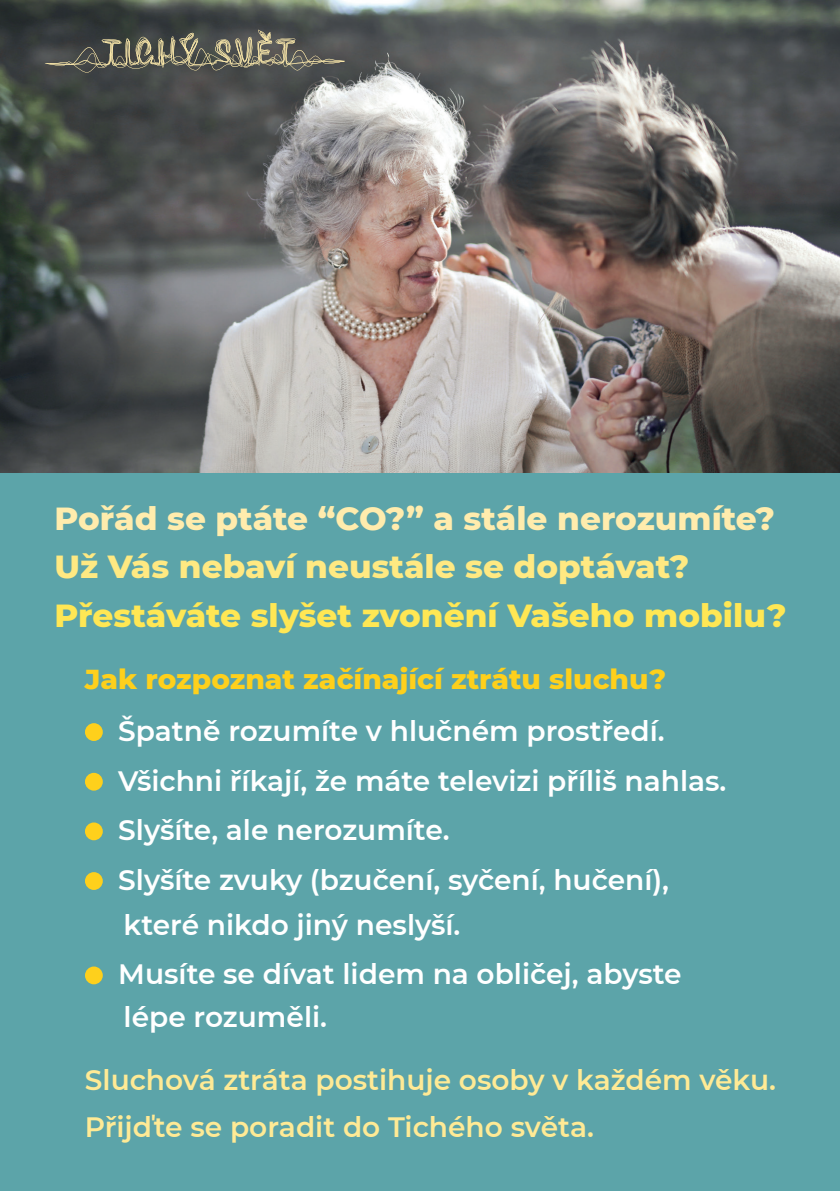
<style>
.page{position:relative;width:840px;height:1191px;background:#fff}
.page>*{position:absolute;margin:0;border:0;box-sizing:border-box;transform-origin:0 0}
.t1{font:800 32.6px "Montserrat";color:#ffe754}
.t2{font:800 32.6px "Montserrat";color:#ffecad}
.t3{font:800 32.6px "Montserrat";color:#ffe982}
.t4{font:600 28px/49.6px "Montserrat";color:#fff}
.t5{font:600 28px/46.8px "Montserrat";color:#ffea95}
.t6{font:800 28px "Montserrat";color:#fed01c}
</style>
<div class="page">
<div style="left:0;top:0;width:839px;height:1191px;background:#5ca4a9"></div>
<img style="left:0;top:0;width:839px;height:472px">
<div style="left:85px;top:723px;width:18px;height:18px;background:#fed01c;border-radius:50%"></div>
<div style="left:85px;top:773px;width:18px;height:17px;background:#fed01c;border-radius:50%"></div>
<div style="left:85px;top:822px;width:18px;height:18px;background:#fed01c;border-radius:50%"></div>
<div style="left:85px;top:872px;width:18px;height:18px;background:#fed01c;border-radius:50%"></div>
<div style="left:85px;top:966px;width:18px;height:18px;background:#fed01c;border-radius:50%"></div>
<svg style="left:45px;top:30px;width:299px;height:43px;background:#626158"></svg>
<p class="t2" style="left:54px;top:494px;width:721px">Pořád se ptáte “CO?” a stále nerozumíte?</p>
<p class="t3" style="left:54px;top:543px;width:636px">Už Vás nebaví neustále se doptávat?</p>
<p class="t1" style="left:54px;top:591px;width:733px">Přestáváte slyšet zvonění Vašeho mobilu?</p>
<p class="t6" style="left:85px;top:658px;width:582px">Jak rozpoznat začínající ztrátu sluchu?</p>
<p class="t4" style="left:118px;top:705px;width:609px">Špatně rozumíte v hlučném prostředí.<br>Všichni říkají, že máte televizi příliš nahlas.<br>Slyšíte, ale nerozumíte.<br>Slyšíte zvuky (bzučení, syčení, hučení),</p>
<p class="t4" style="left:118px;top:898px;width:564px">které nikdo jiný neslyší.<br>Musíte se dívat lidem na obličej, abyste</p>
<p class="t4" style="left:124px;top:991px;width:205px">lépe rozuměli.</p>
<p class="t5" style="left:85px;top:1055px;width:692px">Sluchová ztráta postihuje osoby v každém věku.<br>Přijďte se poradit do Tichého světa.</p>
</div>
